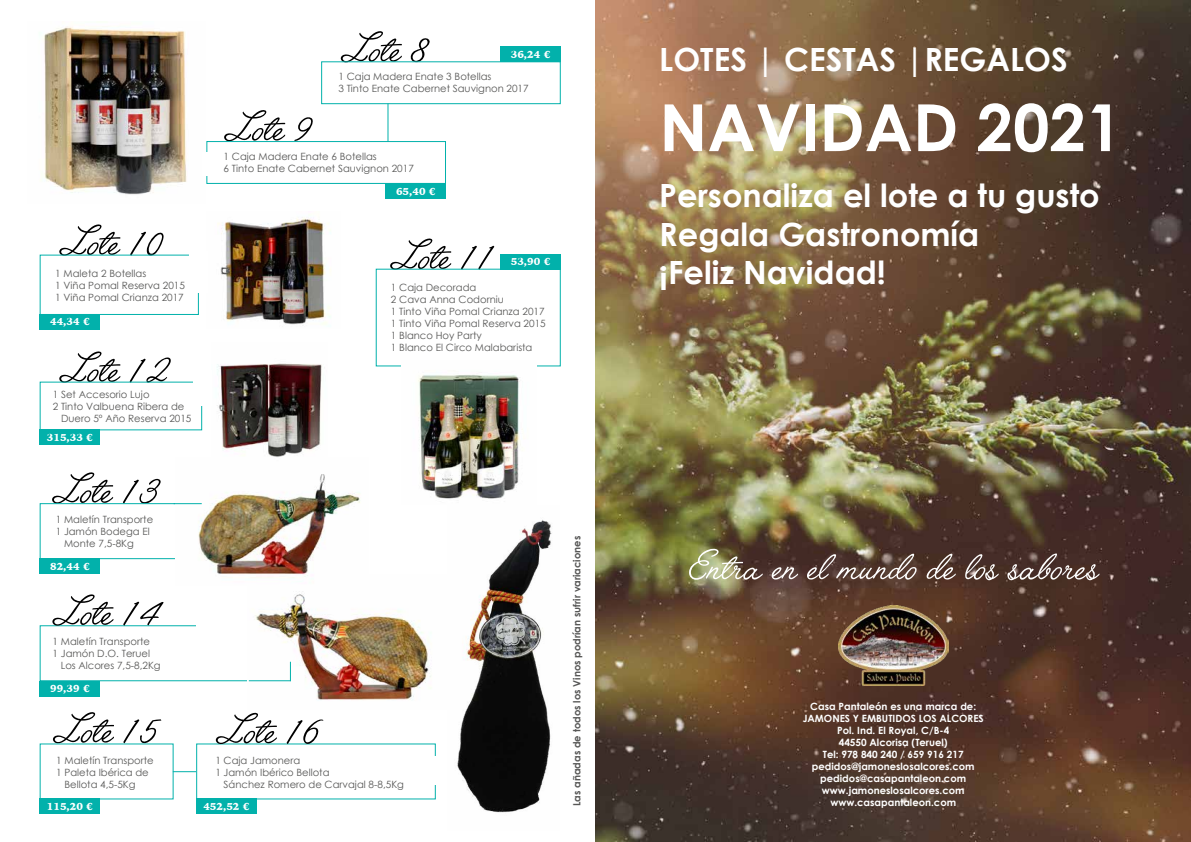
<style>
.page{position:relative;width:1191px;height:842px;background:#fff}
.page>*{position:absolute;margin:0;border:0;box-sizing:border-box;transform-origin:0 0}
.t1{font:700 65px "Century Gothic";color:#fff}
.t2{font:50px "Angelface";color:#000}
.t3{font:50px "Angelface";color:#fff}
.t4{font:700 32px/38.4px "Century Gothic";color:#fff}
.t5{font:10px/12px "Century Gothic";color:#575756}
.t6{font:700 10px/12px "Century Gothic";color:#fff;text-align:center}
.t7{font:900 10px "Iowan Old Style";color:#fff}
.t8{font:700 10px "Century Gothic";color:#575756}
</style>
<div class="page">
<img style="left:595px;top:0;width:596px;height:842px">
<img style="left:838px;top:606px;width:110px;height:80px">
<div style="left:376px;top:269px;width:185px;height:97px;border:1px solid #02b1ab"></div>
<div style="left:500px;top:254px;width:61px;height:15px;background:#02b1ab"></div>
<img style="left:402px;top:364px;width:135px;height:135px">
<div style="left:40px;top:681px;width:60px;height:15px;background:#02b1ab"></div>
<img style="left:248px;top:591px;width:183px;height:109px">
<hr style="left:249px;top:680px;width:41px;height:1px;background:#02b1ab">
<svg style="left:290px;top:662px;width:1px;height:19px"></svg>
<div style="left:40px;top:503px;width:170px;height:56px;border:1px solid #02b1ab"></div>
<div style="left:40px;top:558px;width:60px;height:15px;background:#02b1ab"></div>
<img style="left:176px;top:474px;width:184px;height:104px">
<svg style="left:174px;top:503px;width:28px;height:1px"></svg>
<div style="left:40px;top:798px;width:60px;height:15px;background:#02b1ab"></div>
<div style="left:196px;top:798px;width:61px;height:15px;background:#02b1ab"></div>
<img style="left:457px;top:520px;width:95px;height:293px">
<svg style="left:173px;top:771px;width:23px;height:1px"></svg>
<div style="left:40px;top:255px;width:159px;height:60px;border:1px solid #02b1ab"></div>
<div style="left:40px;top:314px;width:60px;height:15px;background:#02b1ab"></div>
<img style="left:217px;top:218px;width:114px;height:107px">
<div style="left:190px;top:251px;width:18px;height:41px;background:#fff"></div>
<div style="left:40px;top:430px;width:60px;height:15px;background:#02b1ab"></div>
<img style="left:217px;top:363px;width:105px;height:94px">
<div style="left:206px;top:141px;width:240px;height:43px;border:1px solid #02b1ab"></div>
<div style="left:385px;top:183px;width:61px;height:15px;background:#02b1ab"></div>
<div style="left:321px;top:61px;width:240px;height:43px;border:1px solid #02b1ab"></div>
<div style="left:500px;top:47px;width:61px;height:15px;background:#02b1ab"></div>
<img style="left:44px;top:26px;width:143px;height:169px">
<div style="left:202px;top:152px;width:18px;height:23px;background:#fff"></div>
<hr style="left:387px;top:103px;width:1px;height:39px;background:#02b1ab">
<h2 class="t2" style="left:340px;top:21px;width:91px">Lote 8</h2>
<p class="t7" style="left:511px;top:48px;width:41px">36,24 €</p>
<h2 class="t2" style="left:224px;top:100px;width:91px">Lote 9</h2>
<p class="t5" style="left:338px;top:71px;width:192px">1 Caja Madera Enate 3 Botellas<br>3 Tinto Enate Cabernet Sauvignon 2017</p>
<p class="t5" style="left:224px;top:150px;width:192px">1 Caja Madera Enate 6 Botellas<br>6 Tinto Enate Cabernet Sauvignon 2017</p>
<h2 class="t2" style="left:59px;top:215px;width:107px">Lote 10</h2>
<p class="t5" style="left:55px;top:267px;width:131px">1 Maleta 2 Botellas<br>1 Viña Pomal Reserva 2015<br>1 Viña Pomal Crianza 2017</p>
<p class="t7" style="left:50px;top:315px;width:41px">44,34 €</p>
<h2 class="t2" style="left:59px;top:342px;width:114px">Lote 12</h2>
<p class="t5" style="left:53px;top:389px;width:98px">1 Set Accesorio Lujo</p>
<p class="t5" style="left:53px;top:401px;width:133px">2 Tinto Valbuena Ribera de</p>
<p class="t5" style="left:61px;top:413px;width:132px">Duero 5º Año Reserva 2015</p>
<p class="t7" style="left:47px;top:431px;width:47px">315,33 €</p>
<h2 class="t2" style="left:52px;top:462px;width:111px">Lote 13</h2>
<p class="t5" style="left:56px;top:513px;width:99px">1 Maletín Transporte</p>
<p class="t5" style="left:56px;top:525px;width:96px">1 Jamón Bodega El</p>
<p class="t5" style="left:64px;top:537px;width:71px">Monte 7,5-8Kg</p>
<p class="t7" style="left:50px;top:559px;width:41px">82,44 €</p>
<h2 class="t2" style="left:52px;top:584px;width:112px">Lote 14</h2>
<p class="t5" style="left:53px;top:635px;width:99px">1 Maletín Transporte</p>
<p class="t5" style="left:53px;top:647px;width:99px">1 Jamón D.O. Teruel</p>
<p class="t5" style="left:61px;top:659px;width:101px">Los Alcores 7,5-8,2Kg</p>
<p class="t7" style="left:50px;top:682px;width:41px">99,39 €</p>
<h2 class="t2" style="left:52px;top:702px;width:111px">Lote 15</h2>
<p class="t5" style="left:56px;top:754px;width:99px">1 Maletín Transporte</p>
<p class="t5" style="left:56px;top:766px;width:94px">1 Paleta Ibérica de</p>
<p class="t5" style="left:64px;top:778px;width:73px">Bellota 4,5-5Kg</p>
<p class="t7" style="left:396px;top:184px;width:41px">65,40 €</p>
<h2 class="t2" style="left:389px;top:229px;width:106px">Lote 11</h2>
<p class="t7" style="left:511px;top:255px;width:41px">53,90 €</p>
<p class="t5" style="left:391px;top:281px;width:156px">1 Caja Decorada<br>2 Cava Anna Codorniu<br>1 Tinto Viña Pomal Crianza 2017<br>1 Tinto Viña Pomal Reserva 2015<br>1 Blanco Hoy Party<br>1 Blanco El Circo Malabarista</p>
<h2 class="t2" style="left:215px;top:703px;width:110px">Lote 16</h2>
<p class="t5" style="left:215px;top:754px;width:86px">1 Caja Jamonera</p>
<p class="t5" style="left:215px;top:766px;width:116px">1 Jamón Ibérico Bellota</p>
<p class="t5" style="left:224px;top:778px;width:182px">Sánchez Romero de Carvajal 8-8,5Kg</p>
<p class="t7" style="left:47px;top:799px;width:47px">115,20 €</p>
<p class="t7" style="left:203px;top:799px;width:48px">452,52 €</p>
<p class="t8" style="left:569px;top:806px;width:271px;rotate:-90deg">Las añadas de todos los Vinos podrían sufrir variaciones</p>
<h3 class="t4" style="left:659px;top:39px;width:410px">LOTES | CESTAS |REGALOS</h3>
<h1 class="t1" style="left:659px;top:78px;width:464px">NAVIDAD 2021</h1>
<h3 class="t4" style="left:659px;top:175px;width:442px">Personaliza el lote a tu gusto<br>Regala Gastronomía<br>¡Feliz Navidad!</h3>
<h2 class="t3" style="left:688px;top:539px;width:411px">Entra en el mundo de los sabores</h2>
<p class="t6" style="left:802px;top:700px;width:182px">Casa Pantaleón es una marca de:<br>JAMONES Y EMBUTIDOS LOS ALCORES<br>Pol. Ind. El Royal, C/B-4<br>44550 Alcorisa (Teruel)<br>Tel: 978 840 240 / 659 916 217 pedidos@jamoneslosalcores.com pedidos@casapantaleon.com www.jamoneslosalcores.com www.casapantaleon.com</p>
</div>
